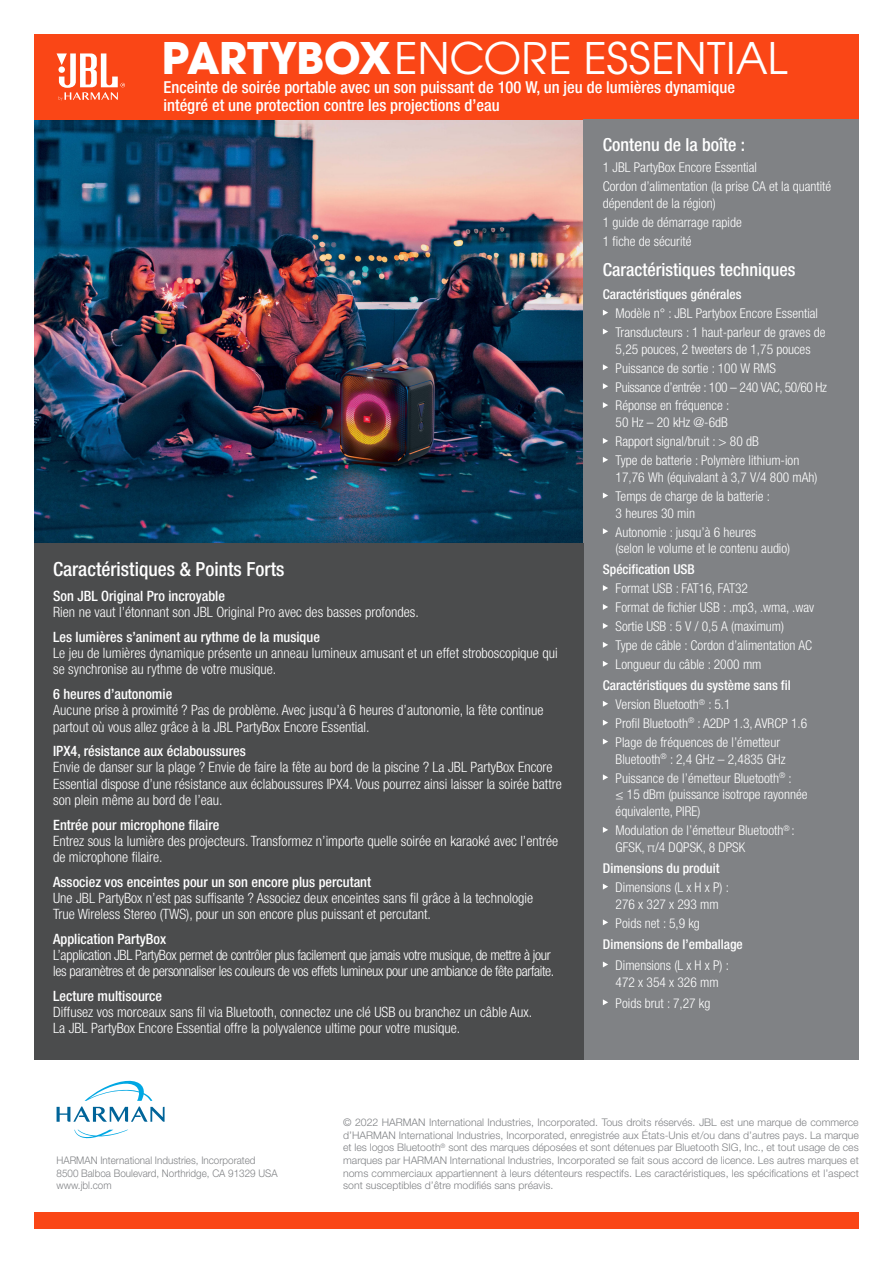
<style>
.page{position:relative;width:893px;height:1263px;background:#fff}
.page>*{position:absolute;margin:0;border:0;box-sizing:border-box;transform-origin:0 0}
.t1{font:48px "Avant Gard Goth EF";color:#fff}
.t2{font:500 condensed 19.5px "Helvetica Neue LT Pro";color:#fff}
.t3{font:500 condensed 18px "Helvetica Neue LT Pro";color:#fff}
.t4{font:500 condensed 16.5px/18px "Helvetica Neue LT Pro";color:#fff}
.t5{font:300 condensed 14.25px/16.2px "Helvetica Neue LT Pro";color:#fff}
.t6{font:500 condensed 14.25px "Helvetica Neue LT Pro";color:#fff}
.t7{font:300 condensed 14.25px/16.2px "Helvetica Neue LT Pro";letter-spacing:-.025em;color:#fff}
.t8{font:300 condensed 13.5px/16.8px "Helvetica Neue LT Pro";color:#fff}
.t9{font:500 condensed 13.5px "Helvetica Neue LT Pro";color:#fff}
.t10{font:300 condensed 13.5px "Helvetica Neue LT Pro";letter-spacing:-.025em;color:#fff}
.t11{font:300 10.5px/12.6px "Helvetica Neue LT Pro";color:#808285;text-align:justify}
.t12{font:300 10.5px "Helvetica Neue LT Pro";color:#808285;scale:.94 1}
.s1{font-weight:700}
</style>
<div class="page">
<img style="left:34px;top:119px;width:550px;height:424px">
<div style="left:34px;top:34px;width:825px;height:85px;background:#fa4616"></div>
<div style="left:34px;top:1213px;width:825px;height:16px;background:#fa4616"></div>
<svg style="left:57px;top:53px;width:68px;height:48px"></svg>
<svg style="left:74px;top:1130px;width:54px;height:8px"></svg>
<svg style="left:57px;top:1080px;width:108px;height:42px"></svg>
<div style="left:584px;top:119px;width:275px;height:941px;background:#808285"></div>
<svg style="left:603px;top:310px;width:5px;height:6px"></svg>
<svg style="left:603px;top:329px;width:5px;height:5px"></svg>
<svg style="left:603px;top:364px;width:5px;height:6px"></svg>
<svg style="left:603px;top:383px;width:5px;height:6px"></svg>
<svg style="left:603px;top:402px;width:5px;height:6px"></svg>
<svg style="left:603px;top:438px;width:5px;height:6px"></svg>
<svg style="left:603px;top:457px;width:5px;height:6px"></svg>
<svg style="left:603px;top:492px;width:5px;height:6px"></svg>
<svg style="left:603px;top:528px;width:5px;height:6px"></svg>
<svg style="left:603px;top:585px;width:5px;height:6px"></svg>
<svg style="left:603px;top:604px;width:5px;height:6px"></svg>
<svg style="left:603px;top:623px;width:5px;height:6px"></svg>
<svg style="left:603px;top:642px;width:5px;height:6px"></svg>
<svg style="left:603px;top:661px;width:5px;height:6px"></svg>
<svg style="left:603px;top:701px;width:5px;height:6px"></svg>
<svg style="left:603px;top:720px;width:5px;height:6px"></svg>
<svg style="left:603px;top:739px;width:5px;height:5px"></svg>
<svg style="left:603px;top:774px;width:5px;height:6px"></svg>
<svg style="left:603px;top:827px;width:5px;height:6px"></svg>
<svg style="left:603px;top:884px;width:5px;height:5px"></svg>
<svg style="left:603px;top:919px;width:5px;height:6px"></svg>
<svg style="left:603px;top:961px;width:5px;height:6px"></svg>
<svg style="left:603px;top:999px;width:5px;height:6px"></svg>
<div style="left:34px;top:543px;width:550px;height:517px;background:#4b4c4d"></div>
<p class="t1" style="left:162px;top:30px;width:628px"><span class="s1">PARTYBOX</span>ENCORE ESSENTIAL</p>
<p class="t4" style="left:163px;top:78px;width:573px">Enceinte de soirée portable avec un son puissant de 100 W, un jeu de lumières dynamique intégré et une protection contre les projections d’eau</p>
<p class="t2" style="left:53px;top:558px;width:233px">Caractéristiques &amp; Points Forts</p>
<p class="t6" style="left:53px;top:587px;width:173px">Son JBL Original Pro incroyable</p>
<p class="t5" style="left:53px;top:604px;width:367px">Rien ne vaut l’étonnant son JBL Original Pro avec des basses profondes.</p>
<p class="t6" style="left:53px;top:628px;width:268px">Les lumières s’animent au rythme de la musique</p>
<p class="t5" style="left:53px;top:645px;width:506px">Le jeu de lumières dynamique présente un anneau lumineux amusant et un effet stroboscopique qui se synchronise au rythme de votre musique.</p>
<p class="t6" style="left:53px;top:686px;width:121px">6 heures d’autonomie</p>
<p class="t5" style="left:53px;top:702px;width:492px">Aucune prise à proximité ? Pas de problème. Avec jusqu’à 6 heures d’autonomie, la fête continue partout où vous allez grâce à la JBL PartyBox Encore Essential.</p>
<p class="t6" style="left:53px;top:743px;width:194px">IPX4, résistance aux éclaboussures</p>
<p class="t5" style="left:53px;top:759px;width:510px">Envie de danser sur la plage ? Envie de faire la fête au bord de la piscine ? La JBL PartyBox Encore<br>Essential dispose d’une résistance aux éclaboussures IPX4. Vous pourrez ainsi laisser la soirée battre son plein même au bord de l’eau.</p>
<p class="t6" style="left:53px;top:816px;width:168px">Entrée pour microphone filaire</p>
<p class="t5" style="left:53px;top:832px;width:507px">Entrez sous la lumière des projecteurs. Transformez n’importe quelle soirée en karaoké avec l’entrée de microphone filaire.</p>
<p class="t6" style="left:53px;top:873px;width:319px">Associez vos enceintes pour un son encore plus percutant</p>
<p class="t5" style="left:53px;top:890px;width:482px">Une JBL PartyBox n’est pas suffisante ? Associez deux enceintes sans fil grâce à la technologie<br>True Wireless Stereo (TWS), pour un son encore plus puissant et percutant.</p>
<p class="t6" style="left:53px;top:930px;width:114px">Application PartyBox</p>
<p class="t7" style="left:53px;top:947px;width:503px">L’application JBL PartyBox permet de contrôler plus facilement que jamais votre musique, de mettre à jour les paramètres et de personnaliser les couleurs de vos effets lumineux pour une ambiance de fête parfaite.</p>
<p class="t6" style="left:53px;top:987px;width:111px">Lecture multisource</p>
<p class="t5" style="left:53px;top:1004px;width:480px">Diffusez vos morceaux sans fil via Bluetooth, connectez une clé USB ou branchez un câble Aux.<br>La JBL PartyBox Encore Essential offre la polyvalence ultime pour votre musique.</p>
<p class="t3" style="left:603px;top:134px;width:144px">Contenu de la boîte :</p>
<p class="t8" style="left:603px;top:159px;width:156px">1 JBL PartyBox Encore Essential</p>
<p class="t8" style="left:603px;top:178px;width:230px">Cordon d’alimentation (la prise CA et la quantité dépendent de la région)</p>
<p class="t8" style="left:603px;top:213px;width:140px">1 guide de démarrage rapide</p>
<p class="t8" style="left:603px;top:232px;width:90px">1 fiche de sécurité</p>
<p class="t3" style="left:603px;top:259px;width:194px">Caractéristiques techniques</p>
<p class="t9" style="left:603px;top:286px;width:140px">Caractéristiques générales</p>
<p class="t8" style="left:616px;top:305px;width:204px">Modèle n° : JBL Partybox Encore Essential</p>
<p class="t8" style="left:616px;top:324px;width:211px">Transducteurs : 1 haut-parleur de graves de<br>5,25 pouces, 2 tweeters de 1,75 pouces</p>
<p class="t8" style="left:616px;top:359px;width:162px">Puissance de sortie : 100 W RMS</p>
<p class="t10" style="left:616px;top:379px;width:213px">Puissance d’entrée : 100 – 240 VAC, 50/60 Hz</p>
<p class="t8" style="left:616px;top:397px;width:115px">Réponse en fréquence :<br>50 Hz – 20 kHz @-6dB</p>
<p class="t8" style="left:616px;top:433px;width:145px">Rapport signal/bruit : &gt; 80 dB</p>
<p class="t8" style="left:616px;top:452px;width:203px">Type de batterie : Polymère lithium-ion<br>17,76 Wh (équivalant à 3,7 V/4 800 mAh)</p>
<p class="t8" style="left:616px;top:487px;width:156px">Temps de charge de la batterie :<br>3 heures 30 min</p>
<p class="t8" style="left:616px;top:523px;width:176px">Autonomie : jusqu’à 6 heures<br>(selon le volume et le contenu audio)</p>
<p class="t9" style="left:603px;top:561px;width:93px">Spécification USB</p>
<p class="t8" style="left:616px;top:580px;width:134px">Format USB : FAT16, FAT32</p>
<p class="t8" style="left:616px;top:599px;width:200px">Format de fichier USB : .mp3, .wma, .wav</p>
<p class="t8" style="left:616px;top:618px;width:170px">Sortie USB : 5 V / 0,5 A (maximum)</p>
<p class="t8" style="left:616px;top:637px;width:198px">Type de câble : Cordon d’alimentation AC</p>
<p class="t8" style="left:616px;top:656px;width:147px">Longueur du câble : 2000 mm</p>
<p class="t9" style="left:603px;top:677px;width:189px">Caractéristiques du système sans fil</p>
<p class="t8" style="left:616px;top:696px;width:116px">Version Bluetooth<sup>®</sup> : 5.1</p>
<p class="t8" style="left:616px;top:715px;width:193px">Profil Bluetooth<sup>®</sup> : A2DP 1.3, AVRCP 1.6</p>
<p class="t8" style="left:616px;top:734px;width:172px">Plage de fréquences de l’émetteur<br>Bluetooth<sup>®</sup> : 2,4 GHz – 2,4835 GHz</p>
<p class="t8" style="left:616px;top:769px;width:193px">Puissance de l’émetteur Bluetooth<sup>®</sup> :<br>≤ 15 dBm (puissance isotrope rayonnée équivalente, PIRE)</p>
<p class="t8" style="left:616px;top:822px;width:181px">Modulation de l’émetteur Bluetooth<sup>®</sup> :<br>GFSK, π/4 DQPSK, 8 DPSK</p>
<p class="t9" style="left:603px;top:860px;width:118px">Dimensions du produit</p>
<p class="t8" style="left:616px;top:879px;width:115px">Dimensions (L x H x P) :<br>276 x 327 x 293 mm</p>
<p class="t8" style="left:616px;top:914px;width:86px">Poids net : 5,9 kg</p>
<p class="t9" style="left:603px;top:936px;width:141px">Dimensions de l’emballage</p>
<p class="t8" style="left:616px;top:956px;width:115px">Dimensions (L x H x P) :<br>472 x 354 x 326 mm</p>
<p class="t8" style="left:616px;top:994px;width:96px">Poids brut : 7,27 kg</p>
<p class="t12" style="left:57px;top:1154px;width:213px">HARMAN International Industries, Incorporated</p>
<p class="t12" style="left:57px;top:1166px;width:237px">8500 Balboa Boulevard, Northridge, CA 91329 USA</p>
<p class="t12" style="left:57px;top:1179px;width:60px">www.jbl.com</p>
<p class="t11" style="left:343px;top:1116px;width:517px">© 2022 HARMAN International Industries, Incorporated. Tous droits réservés. JBL est une marque de commerce d’HARMAN International Industries, Incorporated, enregistrée aux États-Unis et/ou dans d’autres pays. La marque et les logos Bluetooth<sup>®</sup> sont des marques déposées et sont détenues par Bluetooth SIG, Inc., et tout usage de ces marques par HARMAN International Industries, Incorporated se fait sous accord de licence. Les autres marques et noms commerciaux appartiennent à leurs détenteurs respectifs. Les caractéristiques, les spécifications et l’aspect sont susceptibles d’être modifiés sans préavis.</p>
</div>
